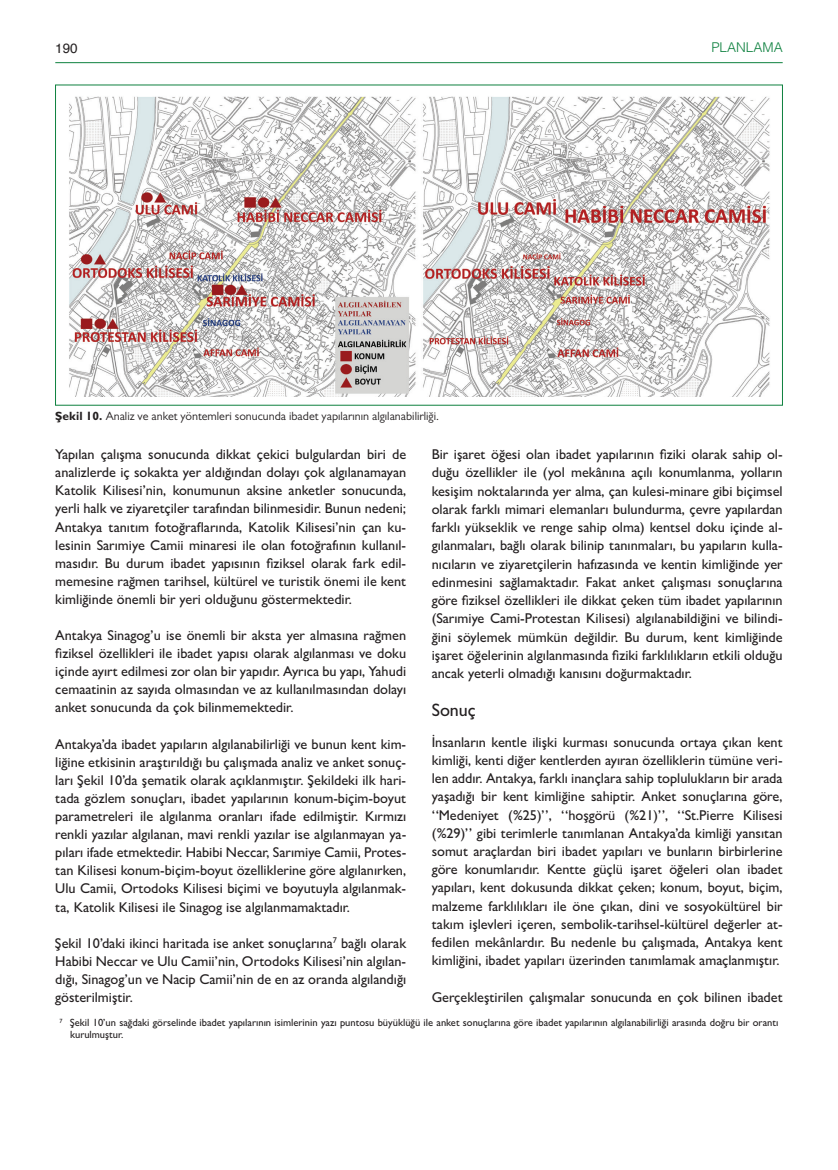
<style>
.page{position:relative;width:838px;height:1170px;background:#fff}
.page>*{position:absolute;margin:0;border:0;box-sizing:border-box;transform-origin:0 0}
.t1{font:500 18px "Gill Sans MT Pro";color:#231f20}
.t2{font:500 14.25px/18.3px "Gill Sans MT Pro";color:#231f20;text-align:justify}
.t3{font:300 13.5px "Helvetica";color:#0e813f}
.t4{font:13.5px "Helvetica";color:#231f20}
.t5{font:12px "Gill Sans MT Pro";color:#231f20}
.t6{font:500 10.5px/12px "Gill Sans MT Pro";color:#231f20}
.s1{font-weight:700}
</style>
<div class="page">
<hr style="left:55px;top:62px;width:727px;height:1px;background:#0e813f">
<img style="left:69px;top:96px;width:701px;height:301px">
<p class="t4" style="left:55px;top:38px;width:24px">190</p>
<p class="t3" style="left:711px;top:36px;width:73px">PLANLAMA</p>
<p class="t5" style="left:55px;top:408px;width:385px"><span class="s1">Şekil 10.</span> Analiz ve anket yöntemleri sonucunda ibadet yapılarının algılanabilirliği.</p>
<p class="t2" style="left:55px;top:445px;width:352px">Yapılan çalışma sonucunda dikkat çekici bulgulardan biri de analizlerde iç sokakta yer aldığından dolayı çok algılanamayan Katolik Kilisesi’nin, konumunun aksine anketler sonucunda, yerli halk ve ziyaretçiler tarafından bilinmesidir. Bunun nedeni; Antakya tanıtım fotoğraflarında, Katolik Kilisesi’nin çan ku&shy;lesinin Sarımiye Camii minaresi ile olan fotoğrafının kullanıl&shy;masıdır. Bu durum ibadet yapısının fiziksel olarak fark edil&shy;memesine rağmen tarihsel, kültürel ve turistik önemi ile kent kimliğinde önemli bir yeri olduğunu göstermektedir.</p>
<p class="t2" style="left:55px;top:626px;width:352px">Antakya Sinagog’u ise önemli bir aksta yer almasına rağmen fiziksel özellikleri ile ibadet yapısı olarak algılanması ve doku içinde ayırt edilmesi zor olan bir yapıdır. Ayrıca bu yapı, Yahudi cemaatinin az sayıda olmasından ve az kullanılmasından dolayı anket sonucunda da çok bilinmemektedir.</p>
<p class="t2" style="left:55px;top:734px;width:352px">Antakya’da ibadet yapıların algılanabilirliği ve bunun kent kim&shy;liğine etkisinin araştırıldığı bu çalışmada analiz ve anket sonuç&shy;ları Şekil 10’da şematik olarak açıklanmıştır. Şekildeki ilk hari&shy;tada gözlem sonuçları, ibadet yapılarının konum-biçim-boyut parametreleri ile algılanma oranları ifade edilmiştir. Kırmızı renkli yazılar algılanan, mavi renkli yazılar ise algılanmayan ya&shy;pıları ifade etmektedir. Habibi Neccar, Sarımiye Camii, Protes&shy;tan Kilisesi konum-biçim-boyut özelliklerine göre algılanırken, Ulu Camii, Ortodoks Kilisesi biçimi ve boyutuyla algılanmak&shy;ta, Katolik Kilisesi ile Sinagog ise algılanmamaktadır.</p>
<p class="t2" style="left:55px;top:933px;width:352px">Şekil 10’daki ikinci haritada ise anket sonuçlarına<sup>7</sup> bağlı olarak Habibi Neccar ve Ulu Camii’nin, Ortodoks Kilisesi’nin algılan&shy;dığı, Sinagog’un ve Nacip Camii’nin de en az oranda algılandığı gösterilmiştir.</p>
<p class="t2" style="left:432px;top:445px;width:352px">Bir işaret öğesi olan ibadet yapılarının fiziki olarak sahip ol&shy;duğu özellikler ile (yol mekânına açılı konumlanma, yolların kesişim noktalarında yer alma, çan kulesi-minare gibi biçimsel olarak farklı mimari elemanları bulundurma, çevre yapılardan farklı yükseklik ve renge sahip olma) kentsel doku içinde al&shy;gılanmaları, bağlı olarak bilinip tanınmaları, bu yapıların kulla&shy;nıcıların ve ziyaretçilerin hafızasında ve kentin kimliğinde yer edinmesini sağlamaktadır. Fakat anket çalışması sonuçlarına göre fiziksel özellikleri ile dikkat çeken tüm ibadet yapılarının (Sarımiye Cami-Protestan Kilisesi) algılanabildiğini ve bilindi&shy;ğini söylemek mümkün değildir. Bu durum, kent kimliğinde işaret öğelerinin algılanmasında fiziki farklılıkların etkili olduğu ancak yeterli olmadığı kanısını doğurmaktadır.</p>
<p class="t1" style="left:432px;top:698px;width:45px">Sonuç</p>
<p class="t2" style="left:432px;top:732px;width:352px">İnsanların kentle ilişki kurması sonucunda ortaya çıkan kent kimliği, kenti diğer kentlerden ayıran özelliklerin tümüne veri&shy;len addır. Antakya, farklı inançlara sahip toplulukların bir arada yaşadığı bir kent kimliğine sahiptir. Anket sonuçlarına göre, ‘‘Medeniyet (%25)’’, ‘‘hoşgörü (%21)’’, ‘‘St.Pierre Kilisesi (%29)’’ gibi terimlerle tanımlanan Antakya’da kimliği yansıtan somut araçlardan biri ibadet yapıları ve bunların birbirlerine göre konumlarıdır. Kentte güçlü işaret öğeleri olan ibadet yapıları, kent dokusunda dikkat çeken; konum, boyut, biçim, malzeme farklılıkları ile öne çıkan, dini ve sosyokültürel bir takım işlevleri içeren, sembolik-tarihsel-kültürel değerler at&shy;fedilen mekânlardır. Bu nedenle bu çalışmada, Antakya kent kimliğini, ibadet yapıları üzerinden tanımlamak amaçlanmıştır.</p>
<p class="t2" style="left:432px;top:987px;width:352px">Gerçekleştirilen çalışmalar sonucunda en çok bilinen ibadet</p>
<p class="t6" style="left:70px;top:1016px;width:710px;text-indent:-10px"><sup>7</sup> Şekil 10’un sağdaki görselinde ibadet yapılarının isimlerinin yazı puntosu büyüklüğü ile anket sonuçlarına göre ibadet yapılarının algılanabilirliği arasında doğru bir orantı kurulmuştur.</p>
</div>
